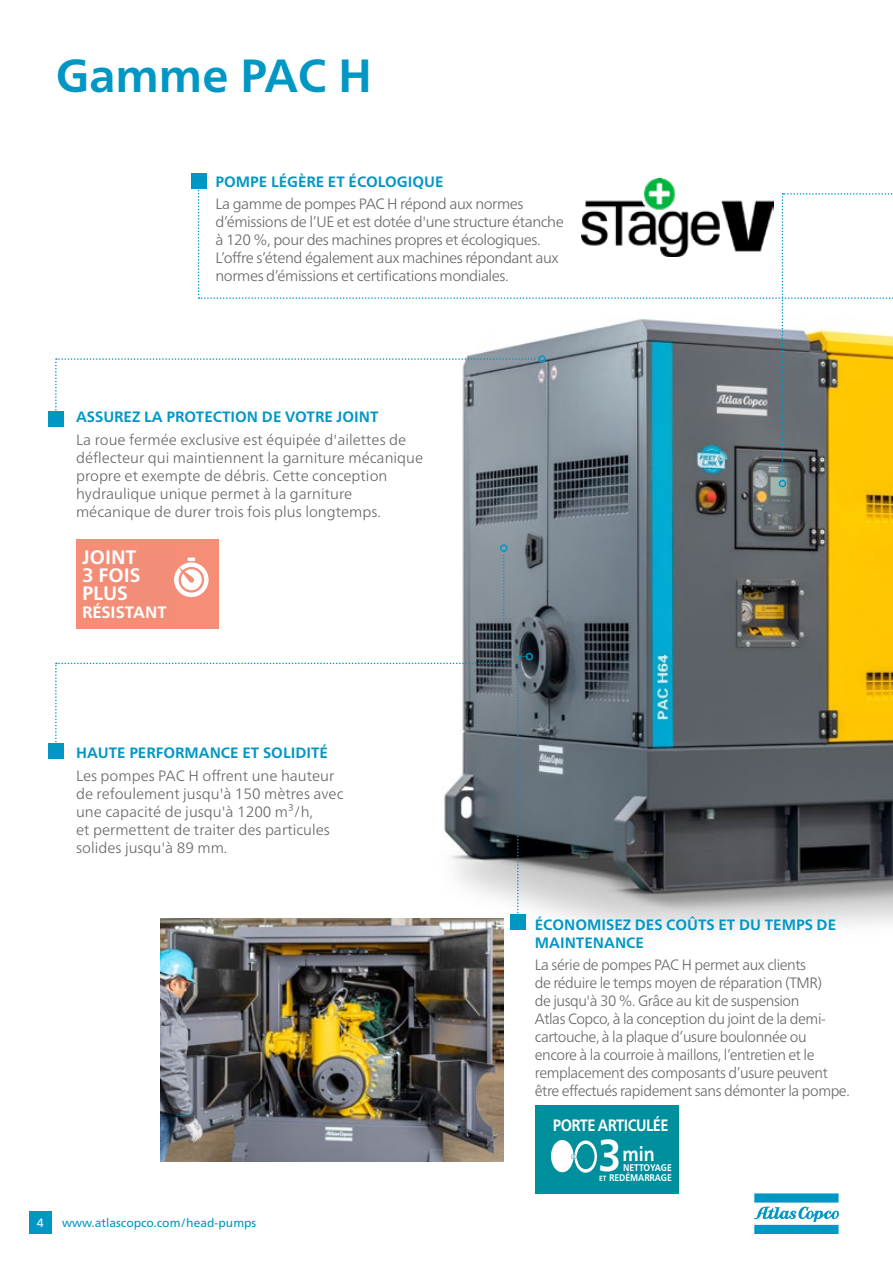
<style>
.page{position:relative;width:893px;height:1263px;background:#fff}
.page>*{position:absolute;margin:0;border:0;box-sizing:border-box;transform-origin:0 0}
.t1{font:700 46.5px "Neue Frutiger World";color:#0097c4}
.t2{font:700 44.7px "Neue Frutiger World";color:#fff;scale:.88 1}
.t3{font:700 25.2px "Neue Frutiger World";letter-spacing:-.075em;color:#fff}
.t4{font:700 23.85px "Neue Frutiger World";letter-spacing:-.09em;color:#fff}
.t5{font:700 19.95px "Neue Frutiger World";color:#fff;scale:.88 1}
.t6{font:700 19.5px/18px "Neue Frutiger World";color:#fff}
.t7{font:700 16.8px "Neue Frutiger World";letter-spacing:-.05em;color:#fff}
.t8{font:700 16.5px "Neue Frutiger World";letter-spacing:-.04em;color:#fff;scale:.88 1}
.t9{font:700 16.5px "Neue Frutiger World";color:#fff}
.t10{font:300 15px/18px "Neue Frutiger World";letter-spacing:-.03em;color:#686766}
.t11{font:300 15px/18px "Neue Frutiger World";color:#686766}
.t12{font:700 15px/18px "Neue Frutiger World";color:#0097c4}
.t13{font:12px "Neue Frutiger World";color:#0097c4}
.t14{font:12px "Neue Frutiger World";color:#fff}
.t15{font:700 9.6px/9.9px "Neue Frutiger World";color:#fff;text-align:right;scale:.88 1}
.s1{font-size:7.5px}
</style>
<div class="page">
<img style="left:444px;top:481px;width:449px;height:449px">
<img style="left:160px;top:918px;width:344px;height:243px">
<div style="left:191px;top:174px;width:15px;height:15px;background:#0097c4"></div>
<div style="left:779px;top:480px;width:7px;height:7px;border:2px solid #0097c4;border-radius:50%"></div>
<svg style="left:55px;top:180px;width:838px;height:301px"></svg>
<div style="left:48px;top:412px;width:15px;height:15px;background:#0097c4"></div>
<div style="left:538px;top:355px;width:8px;height:8px;border:2px solid #0097c4;border-radius:50%"></div>
<svg style="left:517px;top:656px;width:10px;height:267px;background:#718189"></svg>
<div style="left:510px;top:914px;width:15px;height:15px;background:#0097c4"></div>
<div style="left:526px;top:653px;width:7px;height:7px;border:2px solid #0097c4;border-radius:50%"></div>
<div style="left:48px;top:743px;width:15px;height:15px;background:#0097c4"></div>
<div style="left:500px;top:544px;width:7px;height:8px;border:2px solid #0097c4;border-radius:50%"></div>
<svg style="left:754px;top:1193px;width:85px;height:41px"></svg>
<div style="left:29px;top:1211px;width:22px;height:23px;background:#0097c4"></div>
<div style="left:535px;top:1105px;width:143px;height:88px;background:#008f9d"></div>
<svg style="left:551px;top:1140px;width:46px;height:33px"></svg>
<div style="left:76px;top:539px;width:143px;height:89px;background:#f68d76"></div>
<svg style="left:55px;top:550px;width:450px;height:202px"></svg>
<div style="left:82px;top:549px;width:90px;height:70px;background:#f28e78"></div>
<img style="left:582px;top:178px;width:192px;height:79px">
<h1 class="t1" style="left:56px;top:35px;width:318px">Gamme PAC H</h1>
<p class="t12" style="left:216px;top:172px;width:229px">POMPE LÉGÈRE ET ÉCOLOGIQUE</p>
<p class="t10" style="left:216px;top:195px;width:350px">La gamme de pompes PAC H répond aux normes d’émissions de l’UE et est dotée d'une structure étanche à 120 %, pour des machines propres et écologiques.<br>L’offre s’étend également aux machines répondant aux normes d’émissions et certifications mondiales.</p>
<p class="t12" style="left:76px;top:408px;width:304px">ASSUREZ LA PROTECTION DE VOTRE JOINT</p>
<p class="t11" style="left:76px;top:430px;width:349px">La roue fermée exclusive est équipée d'ailettes de déflecteur qui maintiennent la garniture mécanique propre et exempte de débris. Cette conception hydraulique unique permet à la garniture mécanique de durer trois fois plus longtemps.</p>
<h3 class="t3" style="left:88px;top:544px;width:86px">3 TIMES</h3>
<h3 class="t4" style="left:88px;top:566px;width:84px">LONGER</h3>
<p class="t7" style="left:88px;top:590px;width:70px">SEAL LIFE</p>
<h3 class="t6" style="left:82px;top:548px;width:60px">JOINT<br>3 FOIS<br>PLUS</h3>
<p class="t9" style="left:82px;top:598px;width:86px">RÉSISTANT</p>
<p class="t12" style="left:76px;top:744px;width:253px">HAUTE PERFORMANCE ET SOLIDITÉ</p>
<p class="t11" style="left:76px;top:766px;width:269px">Les pompes PAC H offrent une hauteur de refoulement jusqu'à 150 mètres avec une capacité de jusqu'à 1200 m³/h,<br>et permettent de traiter des particules solides jusqu'à 89 mm.</p>
<p class="t14" style="left:37px;top:1214px;width:8px">4</p>
<p class="t13" style="left:62px;top:1213px;width:196px">www.atlascopco.com/head-pumps</p>
<p class="t12" style="left:535px;top:915px;width:303px">ÉCONOMISEZ DES COÛTS ET DU TEMPS DE<br>MAINTENANCE</p>
<p class="t10" style="left:535px;top:956px;width:316px">La série de pompes PAC H permet aux clients<br>de réduire le temps moyen de réparation (TMR)<br>de jusqu'à 30 %. Grâce au kit de suspension<br>Atlas Copco, à la conception du joint de la demi&shy;cartouche, à la plaque d’usure boulonnée ou encore à la courroie à maillons, l’entretien et le remplacement des composants d’usure peuvent être effectués rapidement sans démonter la pompe.</p>
<p class="t8" style="left:553px;top:1110px;width:133px">PORTE ARTICULÉE</p>
<h2 class="t2" style="left:598px;top:1116px;width:28px">3</h2>
<h3 class="t5" style="left:622px;top:1136px;width:38px">min</h3>
<p class="t15" style="left:599px;top:1163px;width:84px">NETTOYAGE<br><span class="s1">ET</span> REDÉMARRAGE</p>
</div>
